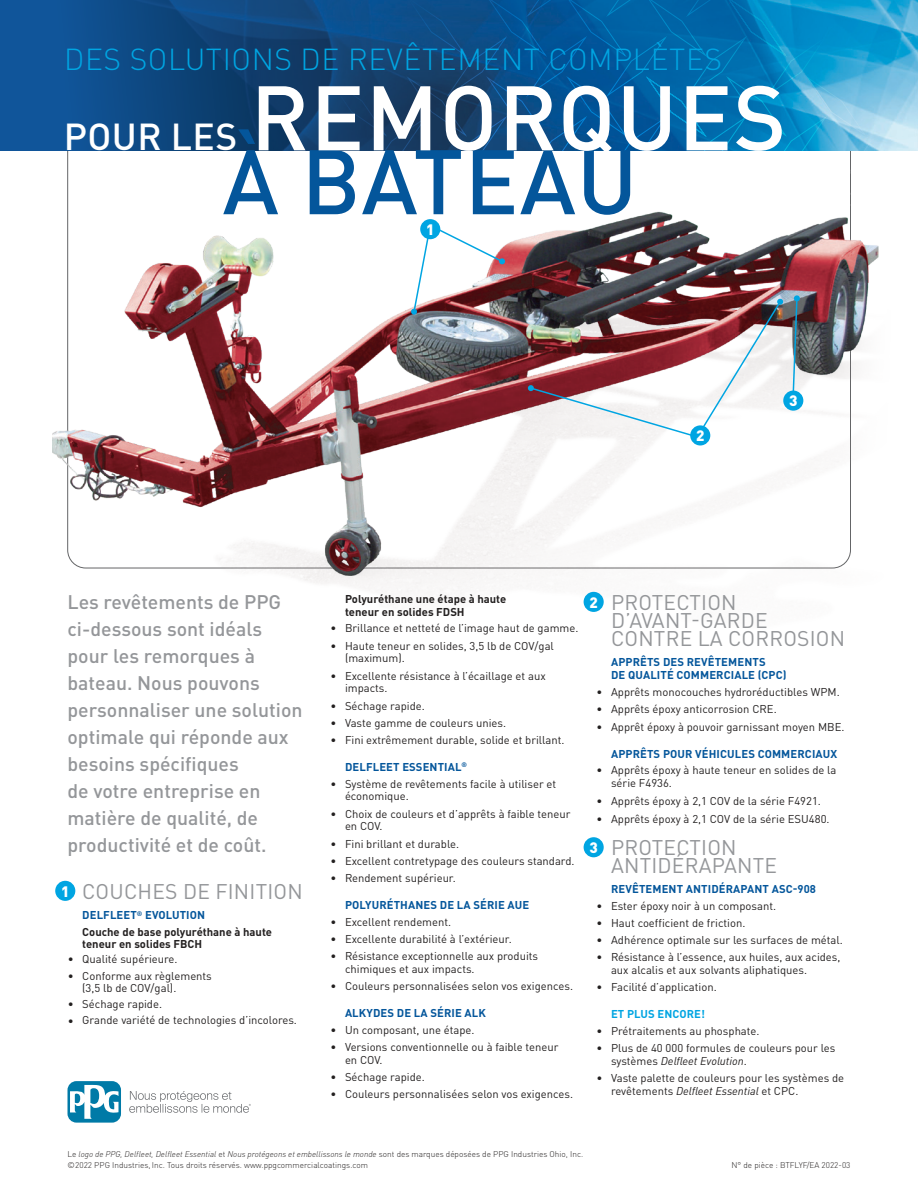
<style>
.page{position:relative;width:918px;height:1188px;background:#fff}
.page>*{position:absolute;margin:0;border:0;box-sizing:border-box;transform-origin:0 0}
.t1{font:500 90px "DINOT";letter-spacing:.01em;color:#fff}
.t2{font:500 90px "DINOT";letter-spacing:.01em;color:#04569b}
.t3{font:500 37.05px "DINOT";letter-spacing:.01em;color:#fff}
.t4{font:300 30px "DINOT";letter-spacing:.02em;color:#00a5e2}
.t5{font:21px/18px "DINOT";letter-spacing:.01em;color:#949699}
.t6{font:500 19.5px/27px "DINOT";color:#949699}
.t7{font:900 15px "DINOT";color:#fff}
.t8{font:11.25px/12.8px "DINOT";color:#232020}
.t9{font:700 11.25px "DINOT";letter-spacing:.01em;color:#04569b}
.t10{font:700 11.25px/12.8px "DINOT";color:#232020}
.t11{font:700 11.25px "DINOT";letter-spacing:.01em;color:#00a5e2}
.t12{font:italic 300 8.25px "DINOT";color:#232020}
.t13{font:300 8.25px "DINOT";color:#232020}
.s1{font-style:italic}
.s2{font-weight:300}
.s3{font-style:normal}
</style>
<div class="page">
<img style="left:0;top:0;width:248px;height:150px">
<svg style="left:248px;top:0;width:670px;height:151px;background:#13669d"></svg>
<img style="left:52px;top:116px;width:844px;height:479px">
<svg style="left:411px;top:225px;width:94px;height:90px"></svg>
<div style="left:55px;top:881px;width:20px;height:20px;background:#00a5e2;border-radius:50%"></div>
<div style="left:420px;top:219px;width:20px;height:20px;background:#00a5e2;border-radius:50%"></div>
<div style="left:584px;top:592px;width:20px;height:20px;background:#00a5e2;border-radius:50%"></div>
<div style="left:584px;top:837px;width:20px;height:20px;background:#00a5e2;border-radius:50%"></div>
<div style="left:690px;top:425px;width:20px;height:21px;background:#00a5e2;border-radius:50%"></div>
<div style="left:68px;top:1081px;width:53px;height:42px;background:#007aa7;border-radius:9px"></div>
<svg style="left:70px;top:1084px;width:48px;height:35px"></svg>
<svg style="left:129px;top:1091px;width:122px;height:22px"></svg>
<svg style="left:528px;top:299px;width:255px;height:138px"></svg>
<div style="left:783px;top:391px;width:20px;height:20px;background:#00a5e2;border-radius:50%"></div>
<svg style="left:792px;top:295px;width:8px;height:98px"></svg>
<p class="t4" style="left:64px;top:41px;width:660px">DES SOLUTIONS DE REVÊTEMENT COMPLÈTES</p>
<p class="t1" style="left:250px;top:60px;width:538px">REMORQUES</p>
<p class="t3" style="left:64px;top:113px;width:175px">POUR LES</p>
<p class="t2" style="left:223px;top:124px;width:416px">À BATEAU</p>
<p class="t7" style="left:426px;top:219px;width:10px">1</p>
<p class="t7" style="left:696px;top:426px;width:10px">2</p>
<p class="t7" style="left:789px;top:391px;width:10px">3</p>
<p class="t6" style="left:68px;top:588px;width:237px">Les revêtements de PPG ci-dessous sont idéals pour les remorques à bateau. Nous pouvons personnaliser une solution optimale qui réponde aux besoins spécifiques<br>de votre entreprise en matière de qualité, de productivité et de coût.</p>
<p class="t10" style="left:345px;top:592px;width:163px">Polyuréthane une étape à haute teneur en solides FDSH</p>
<p class="t8" style="left:331px;top:622px;width:249px">• Brillance et netteté de l’image haut de gamme.</p>
<p class="t8" style="left:345px;top:639px;width:210px;text-indent:-14px">• Haute teneur en solides, 3,5 lb de COV/gal (maximum).</p>
<p class="t8" style="left:345px;top:669px;width:202px;text-indent:-14px">• Excellente résistance à l’écaillage et aux impacts.</p>
<p class="t8" style="left:331px;top:699px;width:96px">• Séchage rapide.</p>
<p class="t8" style="left:331px;top:716px;width:177px">• Vaste gamme de couleurs unies.</p>
<p class="t8" style="left:331px;top:734px;width:236px">• Fini extrêmement durable, solide et brillant.</p>
<p class="t9" style="left:345px;top:760px;width:124px">DELFLEET ESSENTIAL<sup>®</sup></p>
<p class="t8" style="left:345px;top:777px;width:213px;text-indent:-14px">• Système de revêtements facile à utiliser et économique.</p>
<p class="t8" style="left:345px;top:807px;width:227px;text-indent:-14px">• Choix de couleurs et d’apprêts à faible teneur en COV.</p>
<p class="t8" style="left:331px;top:837px;width:130px">• Fini brillant et durable.</p>
<p class="t8" style="left:331px;top:854px;width:246px">• Excellent contretypage des couleurs standard.</p>
<p class="t8" style="left:331px;top:872px;width:127px">• Rendement supérieur.</p>
<p class="t9" style="left:345px;top:898px;width:186px">POLYURÉTHANES DE LA SÉRIE AUE</p>
<p class="t8" style="left:331px;top:915px;width:122px">• Excellent rendement.</p>
<p class="t8" style="left:331px;top:932px;width:183px">• Excellente durabilité à l’extérieur.</p>
<p class="t8" style="left:345px;top:950px;width:195px;text-indent:-14px">• Résistance exceptionnelle aux produits chimiques et aux impacts.</p>
<p class="t8" style="left:331px;top:980px;width:244px">• Couleurs personnalisées selon vos exigences.</p>
<p class="t9" style="left:345px;top:1006px;width:142px">ALKYDES DE LA SÉRIE ALK</p>
<p class="t8" style="left:331px;top:1023px;width:146px">• Un composant, une étape.</p>
<p class="t8" style="left:345px;top:1040px;width:215px;text-indent:-14px">• Versions conventionnelle ou à faible teneur en COV.</p>
<p class="t8" style="left:331px;top:1070px;width:96px">• Séchage rapide.</p>
<p class="t8" style="left:331px;top:1088px;width:244px">• Couleurs personnalisées selon vos exigences.</p>
<p class="t5" style="left:82px;top:882px;width:222px">COUCHES DE FINITION</p>
<p class="t9" style="left:82px;top:908px;width:124px">DELFLEET<sup>®</sup> EVOLUTION</p>
<p class="t10" style="left:82px;top:925px;width:191px;line-height:12px">Couche de base polyuréthane à haute teneur en solides FBCH</p>
<p class="t8" style="left:68px;top:953px;width:111px">• Qualité supérieure.</p>
<p class="t8" style="left:82px;top:970px;width:131px;line-height:12px;text-indent:-14px">• Conforme aux règlements (3,5 lb de COV/gal).</p>
<p class="t8" style="left:68px;top:998px;width:96px">• Séchage rapide.</p>
<p class="t8" style="left:68px;top:1014px;width:231px">• Grande variété de technologies d’incolores.</p>
<p class="t7" style="left:61px;top:881px;width:10px">1</p>
<p class="t5" style="left:611px;top:593px;width:236px">PROTECTION<br>D’AVANT-GARDE<br>CONTRE LA CORROSION</p>
<p class="t9" style="left:611px;top:655px;width:156px">APPRÊTS DES REVÊTEMENTS</p>
<p class="t9" style="left:611px;top:668px;width:177px">DE QUALITÉ COMMERCIALE (CPC)</p>
<p class="t8" style="left:597px;top:685px;width:245px">• Apprêts monocouches hydroréductibles WPM.</p>
<p class="t8" style="left:597px;top:703px;width:182px">• Apprêts époxy anticorrosion CRE.</p>
<p class="t8" style="left:597px;top:720px;width:249px">• Apprêt époxy à pouvoir garnissant moyen MBE.</p>
<p class="t9" style="left:611px;top:746px;width:228px">APPRÊTS POUR VÉHICULES COMMERCIAUX</p>
<p class="t8" style="left:611px;top:764px;width:227px;text-indent:-14px">• Apprêts époxy à haute teneur en solides de la série F4936.</p>
<p class="t8" style="left:597px;top:794px;width:226px">• Apprêts époxy à 2,1 COV de la série F4921.</p>
<p class="t8" style="left:597px;top:812px;width:235px">• Apprêts époxy à 2,1 COV de la série ESU480.</p>
<p class="t5" style="left:611px;top:838px;width:167px">PROTECTION<br>ANTIDÉRAPANTE</p>
<p class="t9" style="left:611px;top:882px;width:206px">REVÊTEMENT ANTIDÉRAPANT ASC-908</p>
<p class="t8" style="left:597px;top:899px;width:181px">• Ester époxy noir à un composant.</p>
<p class="t8" style="left:597px;top:916px;width:150px">• Haut coefficient de friction.</p>
<p class="t8" style="left:597px;top:934px;width:248px">• Adhérence optimale sur les surfaces de métal.</p>
<p class="t8" style="left:611px;top:951px;width:231px;text-indent:-14px">• Résistance à l’essence, aux huiles, aux acides, aux alcalis et aux solvants aliphatiques.</p>
<p class="t8" style="left:597px;top:981px;width:122px">• Facilité d’application.</p>
<p class="t11" style="left:611px;top:1007px;width:96px">ET PLUS ENCORE!</p>
<p class="t8" style="left:597px;top:1024px;width:165px">• Prétraitements au phosphate.</p>
<p class="t8" style="left:611px;top:1042px;width:226px;text-indent:-14px">• Plus de 40 000 formules de couleurs pour les systèmes <span class="s1">Delfleet Evolution</span>.</p>
<p class="t8" style="left:611px;top:1072px;width:235px;text-indent:-14px"><span class="s2">•</span> Vaste palette de couleurs pour les systèmes de revêtements <span class="s1">Delfleet Essential</span> et CPC.</p>
<p class="t7" style="left:589px;top:592px;width:10px">2</p>
<p class="t7" style="left:589px;top:838px;width:10px">3</p>
<p class="t12" style="left:68px;top:1149px;width:517px"><span class="s3">Le</span> logo de PPG, Delfleet, Delfleet Essential <span class="s3">et</span> Nous protégeons et embellissons le monde <span class="s3">sont des marques déposées de PPG Industries Ohio, Inc.</span></p>
<p class="t13" style="left:68px;top:1160px;width:302px">©2022 PPG Industries, Inc. Tous droits réservés. www.ppgcommercialcoatings.com</p>
<p class="t13" style="left:732px;top:1160px;width:120px">N° de pièce : BTFLYF/EA 2022-03</p>
</div>
